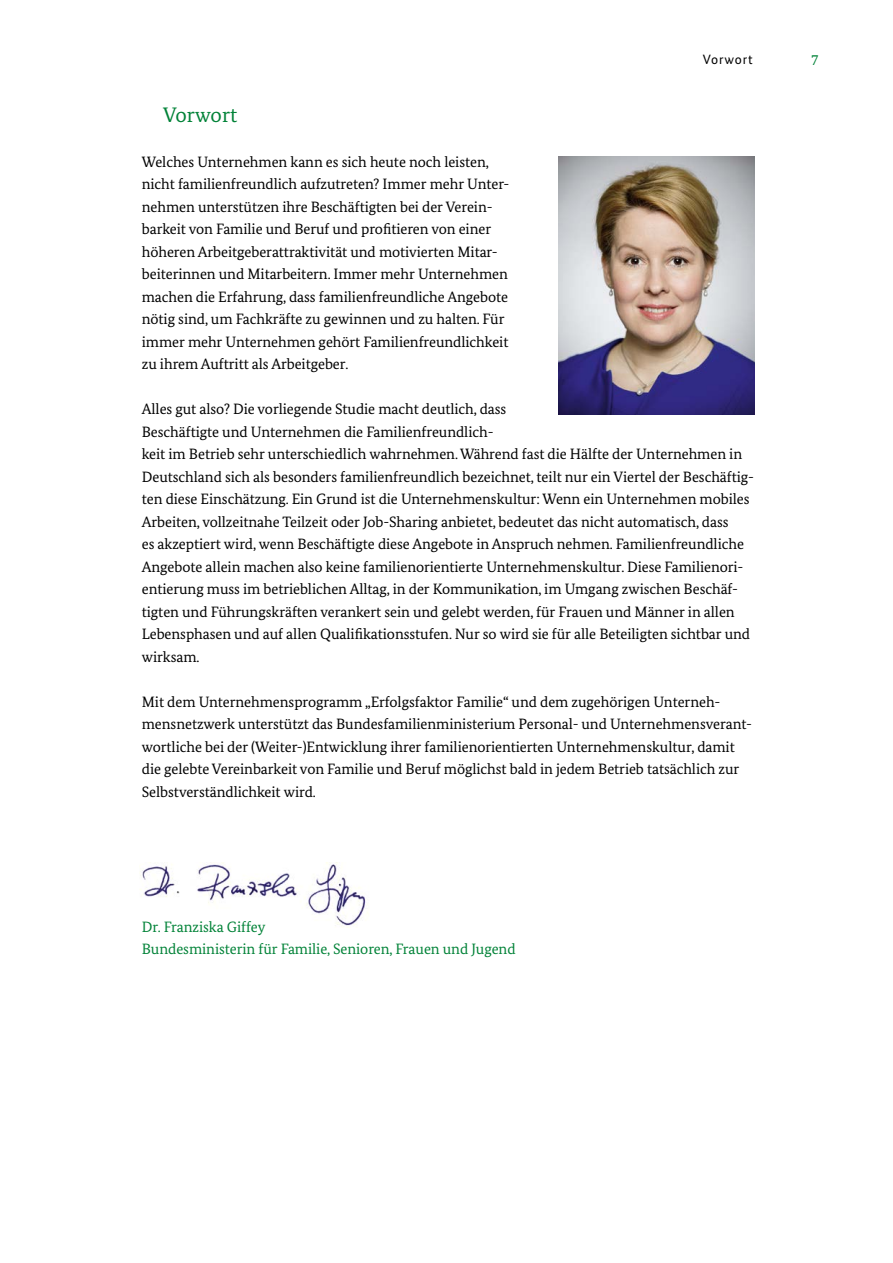
<style>
.page{position:relative;width:893px;height:1263px;background:#fff}
.page>*{position:absolute;margin:0;border:0;box-sizing:border-box;transform-origin:0 0}
.Vorwort_Headline{font:21px "Bundes Serif";color:#008237}
.Fließtext{font:15px/22.5px "Bundes Serif";letter-spacing:-.005em;color:#000}
.Fließtext-2{font:15px "Bundes Serif";letter-spacing:-.005em;color:#008237}
.t1{font:13.5px "Bundes Sans";letter-spacing:.06em;color:#000}
</style>
<div class="page">
<img style="left:559px;top:156px;width:195px;height:258px">
<img style="left:140px;top:863px;width:228px;height:64px">
<p class="t1" style="left:703px;top:51px;width:51px">Vorwort</p>
<p class="Fließtext-2" style="left:811px;top:50px;width:9px">7</p>
<h1 class="Vorwort_Headline" style="left:163px;top:101px;width:76px">Vorwort</h1>
<p class="Fließtext" style="left:142px;top:150px;width:369px">Welches Unternehmen kann es sich heute noch leisten, nicht familienfreundlich aufzutreten? Immer mehr Unter&shy;nehmen unterstützen ihre Beschäftigten bei der Verein&shy;barkeit von Familie und Beruf und profitieren von einer höheren Arbeitgeberattraktivität und motivierten Mitar&shy;beiterinnen und Mitarbeitern. Immer mehr Unternehmen machen die Erfahrung, dass familienfreundliche Angebote nötig sind, um Fachkräfte zu gewinnen und zu halten. Für immer mehr Unternehmen gehört Familienfreundlichkeit zu ihrem Auftritt als Arbeitgeber.</p>
<p class="Fließtext" style="left:142px;top:397px;width:614px">Alles gut also? Die vorliegende Studie macht deutlich, dass<br>Beschäftigte und Unternehmen die Familienfreundlich-<br>keit im Betrieb sehr unterschiedlich wahrnehmen. Während fast die Hälfte der Unternehmen in Deutschland sich als besonders familienfreundlich bezeichnet, teilt nur ein Viertel der Beschäftig&shy;ten diese Einschätzung. Ein Grund ist die Unternehmenskultur: Wenn ein Unternehmen mobiles Arbeiten, vollzeitnahe Teilzeit oder Job-Sharing anbietet, bedeutet das nicht automatisch, dass<br>es akzeptiert wird, wenn Beschäftigte diese Angebote in Anspruch nehmen. Familienfreundliche Angebote allein machen also keine familienorientierte Unternehmenskultur. Diese Familienori&shy;entierung muss im betrieblichen Alltag, in der Kommunikation, im Umgang zwischen Beschäf&shy;tigten und Führungskräften verankert sein und gelebt werden, für Frauen und Männer in allen Lebensphasen und auf allen Qualifikationsstufen. Nur so wird sie für alle Beteiligten sichtbar und wirksam.</p>
<p class="Fließtext" style="left:142px;top:690px;width:612px">Mit dem Unternehmensprogramm „Erfolgsfaktor Familie“ und dem zugehörigen Unterneh&shy;mensnetzwerk unterstützt das Bundesfamilienministerium Personal- und Unternehmensverant&shy;wortliche bei der (Weiter-)Entwicklung ihrer familienorientierten Unternehmenskultur, damit die gelebte Vereinbarkeit von Familie und Beruf möglichst bald in jedem Betrieb tatsächlich zur Selbstverständlichkeit wird.</p>
<p class="Fließtext-2" style="left:142px;top:917px;width:125px">Dr. Franziska Giffey</p>
<p class="Fließtext-2" style="left:142px;top:940px;width:375px">Bundesministerin für Familie, Senioren, Frauen und Jugend</p>
</div>
